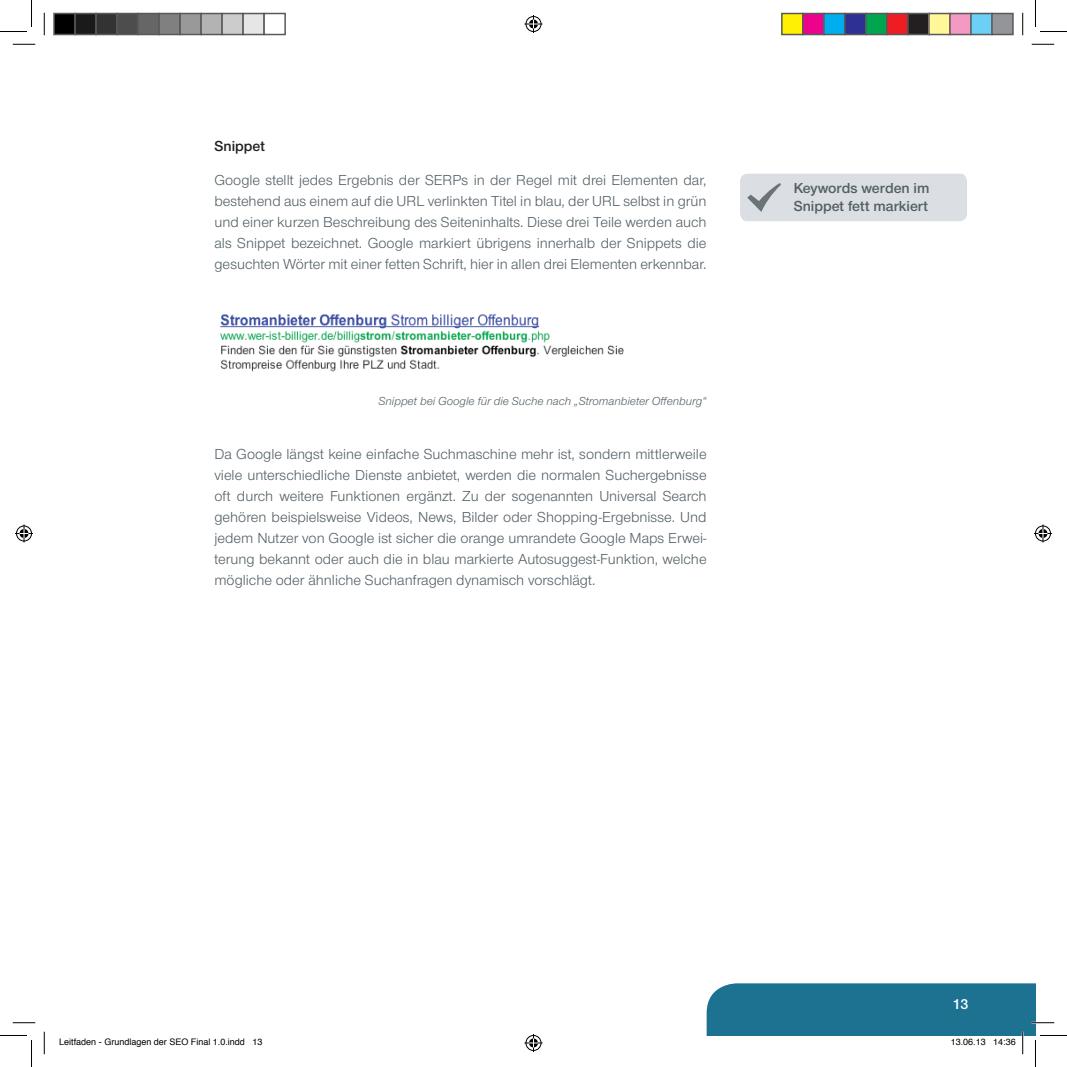
<style>
.page{position:relative;width:1067px;height:1067px;background:#fff}
.page>*{position:absolute;margin:0;border:0;box-sizing:border-box;transform-origin:0 0}
.t1{font:15px/21px "Panama";color:#525e65;text-align:justify}
.t2{font:700 15px/18px "Panama";color:#525e65}
.t3{font:700 15px "Panama";color:#231f20}
.t4{font:700 15px "Panama";color:#fff}
.t5{font:italic 12px "Panama";color:#525e65}
.t6{font:9px "Helvetica";color:#000}
</style>
<div class="page">
<img style="left:220px;top:314px;width:404px;height:58px">
<div style="left:740px;top:173px;width:227px;height:48px;background:#dbdfe3"></div>
<svg style="left:13px;top:44px;width:22px;height:1px"></svg>
<svg style="left:1031px;top:44px;width:23px;height:1px"></svg>
<svg style="left:13px;top:1022px;width:22px;height:1px"></svg>
<svg style="left:44px;top:13px;width:1px;height:22px"></svg>
<svg style="left:44px;top:1031px;width:1px;height:23px"></svg>
<svg style="left:1022px;top:13px;width:1px;height:22px"></svg>
<svg style="left:0;top:0;width:32px;height:32px"></svg>
<svg style="left:0;top:1035px;width:32px;height:31px"></svg>
<svg style="left:1035px;top:0;width:31px;height:32px"></svg>
<svg style="left:524px;top:15px;width:18px;height:18px"></svg>
<svg style="left:524px;top:1034px;width:18px;height:17px"></svg>
<svg style="left:15px;top:524px;width:18px;height:18px"></svg>
<svg style="left:1034px;top:524px;width:17px;height:18px"></svg>
<div style="left:54px;top:14px;width:21px;height:21px;background:#000"></div>
<div style="left:53px;top:13px;width:23px;height:22px;border:2px solid #595959"></div>
<div style="left:75px;top:14px;width:21px;height:21px;background:#1a1a1a"></div>
<div style="left:74px;top:13px;width:23px;height:22px;border:2px solid #595959"></div>
<div style="left:96px;top:14px;width:21px;height:21px;background:#333"></div>
<div style="left:95px;top:13px;width:23px;height:22px;border:2px solid #595959"></div>
<div style="left:117px;top:14px;width:21px;height:21px;background:#4d4d4d"></div>
<div style="left:116px;top:13px;width:23px;height:22px;border:2px solid #595959"></div>
<div style="left:138px;top:14px;width:21px;height:21px;background:#666"></div>
<div style="left:137px;top:13px;width:23px;height:22px;border:2px solid #595959"></div>
<div style="left:159px;top:14px;width:21px;height:21px;background:#808080"></div>
<div style="left:158px;top:13px;width:23px;height:22px;border:2px solid #595959"></div>
<div style="left:180px;top:14px;width:21px;height:21px;background:#999"></div>
<div style="left:179px;top:13px;width:23px;height:22px;border:2px solid #595959"></div>
<div style="left:201px;top:14px;width:21px;height:21px;background:#b3b3b3"></div>
<div style="left:200px;top:13px;width:23px;height:22px;border:2px solid #595959"></div>
<div style="left:222px;top:14px;width:21px;height:21px;background:#ccc"></div>
<div style="left:221px;top:13px;width:23px;height:22px;border:2px solid #595959"></div>
<div style="left:243px;top:14px;width:21px;height:21px;background:#e6e6e6"></div>
<div style="left:242px;top:13px;width:23px;height:22px;border:2px solid #595959"></div>
<div style="left:263px;top:13px;width:23px;height:22px;border:2px solid #595959"></div>
<div style="left:781px;top:14px;width:21px;height:21px;background:#fff101"></div>
<div style="left:781px;top:13px;width:22px;height:22px;border:2px solid #595959"></div>
<div style="left:802px;top:14px;width:21px;height:21px;background:#ed028c"></div>
<div style="left:802px;top:13px;width:22px;height:22px;border:2px solid #595959"></div>
<div style="left:823px;top:14px;width:21px;height:21px;background:#00aeef"></div>
<div style="left:823px;top:13px;width:22px;height:22px;border:2px solid #595959"></div>
<div style="left:844px;top:14px;width:21px;height:21px;background:#2e3092"></div>
<div style="left:844px;top:13px;width:22px;height:22px;border:2px solid #595959"></div>
<div style="left:865px;top:14px;width:21px;height:21px;background:#00a54f"></div>
<div style="left:865px;top:13px;width:22px;height:22px;border:2px solid #595959"></div>
<div style="left:886px;top:14px;width:21px;height:21px;background:#ee1d23"></div>
<div style="left:886px;top:13px;width:22px;height:22px;border:2px solid #595959"></div>
<div style="left:907px;top:14px;width:21px;height:21px;background:#231f20"></div>
<div style="left:907px;top:13px;width:22px;height:22px;border:2px solid #595959"></div>
<div style="left:928px;top:14px;width:21px;height:21px;background:#fff79a"></div>
<div style="left:928px;top:13px;width:22px;height:22px;border:2px solid #595959"></div>
<div style="left:949px;top:14px;width:21px;height:21px;background:#f499c2"></div>
<div style="left:949px;top:13px;width:22px;height:22px;border:2px solid #595959"></div>
<div style="left:970px;top:14px;width:21px;height:21px;background:#6bcff6"></div>
<div style="left:970px;top:13px;width:22px;height:22px;border:2px solid #595959"></div>
<div style="left:991px;top:14px;width:21px;height:21px;background:#939598"></div>
<div style="left:991px;top:13px;width:22px;height:22px;border:2px solid #595959"></div>
<svg style="left:706px;top:983px;width:360px;height:83px"></svg>
<p class="t3" style="left:214px;top:137px;width:52px">Snippet</p>
<p class="t1" style="left:214px;top:169px;width:493px">Google stellt jedes Ergebnis der SERPs in der Regel mit drei Elementen dar, bestehend aus einem auf die URL verlinkten Titel in blau, der URL selbst in grün und einer kurzen Beschreibung des Seiteninhalts. Diese drei Teile werden auch als Snippet bezeichnet. Google markiert übrigens innerhalb der Snippets die gesuchten Wörter mit einer fetten Schrift, hier in allen drei Elementen erkennbar.</p>
<p class="t5" style="left:378px;top:395px;width:329px">Snippet bei Google für die Suche nach „Stromanbieter Offenburg“</p>
<p class="t1" style="left:214px;top:443px;width:493px">Da Google längst keine einfache Suchmaschine mehr ist, sondern mittlerweile viele unterschiedliche Dienste anbietet, werden die normalen Suchergebnisse oft durch weitere Funktionen ergänzt. Zu der sogenannten Universal Search gehören beispielsweise Videos, News, Bilder oder Shopping-Ergebnisse. Und jedem Nutzer von Google ist sicher die orange umrandete Google Maps Erwei&shy;terung bekannt oder auch die in blau markierte Autosuggest-Funktion, welche mögliche oder ähnliche Suchanfragen dynamisch vorschlägt.</p>
<p class="t2" style="left:793px;top:179px;width:137px">Keywords werden im<br>Snippet fett markiert</p>
<p class="t4" style="left:952px;top:994px;width:18px">13</p>
<p class="t6" style="left:59px;top:1035px;width:205px">Leitfaden - Grundlagen der SEO Final 1.0.indd 13</p>
<p class="t6" style="left:950px;top:1035px;width:67px">13.06.13 14:36</p>
</div>
